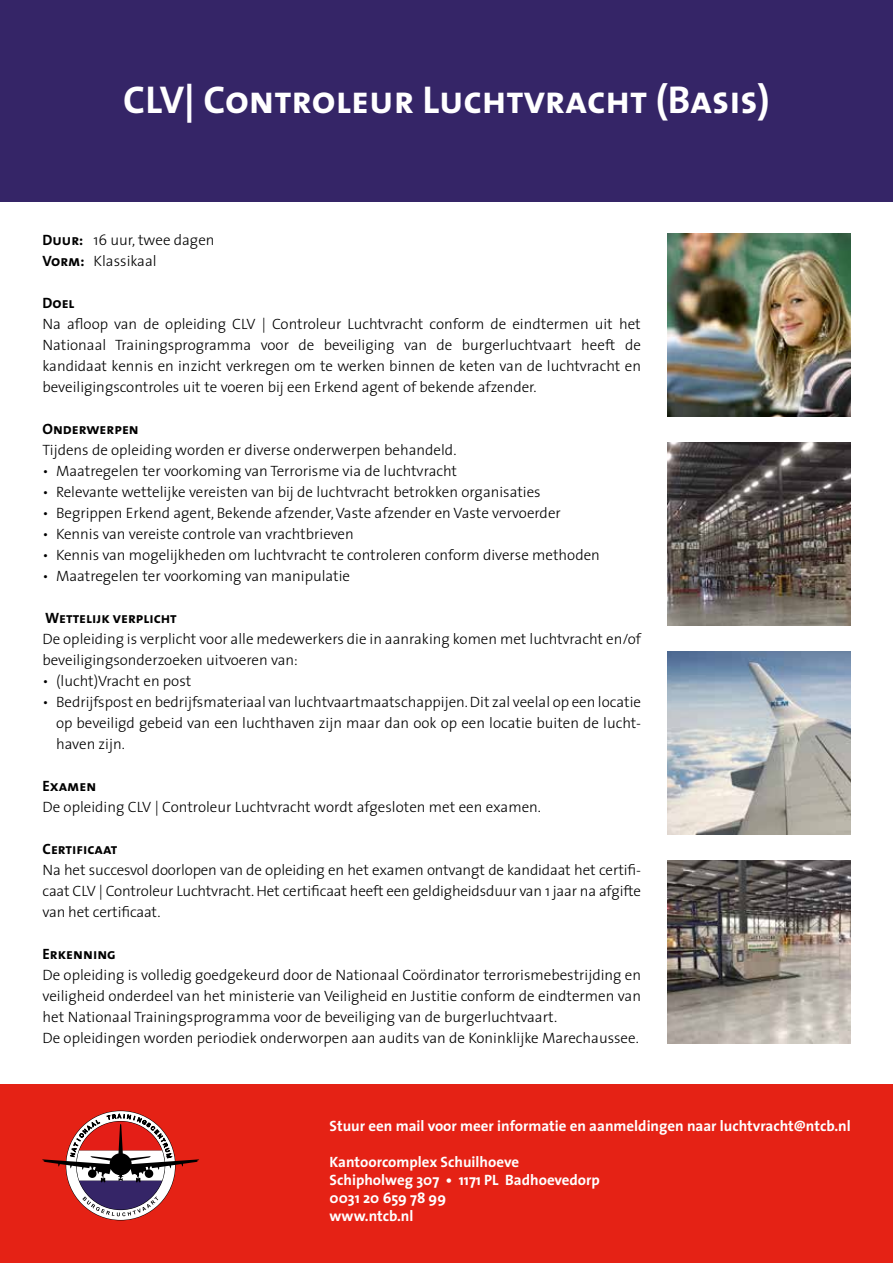
<style>
.page{position:relative;width:893px;height:1263px;background:#fff}
.page>*{position:absolute;margin:0;border:0;box-sizing:border-box;transform-origin:0 0}
.t1{font:39px "The Sans Bold Caps";color:#fff}
.t2{font:300 15px/21px "The Sans";color:#000}
.t3{font:700 15px/18px "The Sans";color:#fff}
.t4{font:15px "The Sans Bold Caps";color:#000}
.s1{font-family:"The Sans Bold Caps";font-weight:400}
</style>
<div class="page">
<div style="left:0;top:0;width:893px;height:201px;background:#352567"></div>
<div style="left:0;top:1084px;width:893px;height:179px;background:#e52215"></div>
<img style="left:668px;top:443px;width:182px;height:182px">
<img style="left:668px;top:651px;width:182px;height:183px">
<img style="left:668px;top:860px;width:182px;height:183px">
<img style="left:668px;top:234px;width:182px;height:183px">
<svg style="left:42px;top:1111px;width:157px;height:109px"></svg>
<h1 class="t1" style="left:123px;top:67px;width:648px">CLV| Controleur Luchtvracht (Basis)</h1>
<p class="t2" style="left:43px;top:229px;width:174px"><span class="s1">Duur:</span> 16 uur, twee dagen<br><span class="s1">Vorm:</span> Klassikaal</p>
<p class="t4" style="left:43px;top:290px;width:34px">Doel</p>
<p class="t2" style="left:43px;top:313px;width:600px;text-align:justify">Na afloop van de opleiding CLV | Controleur Luchtvracht conform de eindtermen uit het Nationaal Trainingsprogramma voor de beveiliging van de burgerluchtvaart heeft de kandidaat kennis en inzicht verkregen om te werken binnen de keten van de luchtvracht en beveiligingscontroles uit te voeren bij een Erkend agent of bekende afzender.</p>
<p class="t4" style="left:43px;top:416px;width:98px">Onderwerpen</p>
<p class="t2" style="left:43px;top:439px;width:415px">Tijdens de opleiding worden er diverse onderwerpen behandeld.</p>
<p class="t2" style="left:43px;top:460px;width:416px">• Maatregelen ter voorkoming van Terrorisme via de luchtvracht</p>
<p class="t2" style="left:43px;top:481px;width:500px">• Relevante wettelijke vereisten van bij de luchtvracht betrokken organisaties</p>
<p class="t2" style="left:43px;top:502px;width:520px">• Begrippen Erkend agent, Bekende afzender, Vaste afzender en Vaste vervoerder</p>
<p class="t2" style="left:43px;top:523px;width:313px">• Kennis van vereiste controle van vrachtbrieven</p>
<p class="t2" style="left:43px;top:544px;width:559px">• Kennis van mogelijkheden om luchtvracht te controleren conform diverse methoden</p>
<p class="t2" style="left:43px;top:565px;width:309px">• Maatregelen ter voorkoming van manipulatie</p>
<p class="t4" style="left:45px;top:605px;width:133px">Wettelijk verplicht</p>
<p class="t2" style="left:43px;top:628px;width:600px">De opleiding is verplicht voor alle medewerkers die in aanraking komen met luchtvracht en/of beveiligingsonderzoeken uitvoeren van:</p>
<p class="t2" style="left:43px;top:670px;width:150px">• (lucht)Vracht en post</p>
<p class="t2" style="left:56px;top:691px;width:586px;text-align:justify;text-indent:-13px">• Bedrijfspost en bedrijfsmateriaal van luchtvaartmaatschappijen. Dit zal veelal op een locatie op beveiligd gebeid van een luchthaven zijn maar dan ook op een locatie buiten de lucht&shy;haven zijn.</p>
<p class="t4" style="left:43px;top:773px;width:55px">Examen</p>
<p class="t2" style="left:43px;top:796px;width:500px">De opleiding CLV | Controleur Luchtvracht wordt afgesloten met een examen.</p>
<p class="t4" style="left:43px;top:836px;width:76px">Certificaat</p>
<p class="t2" style="left:43px;top:859px;width:600px;text-align:justify">Na het succesvol doorlopen van de opleiding en het examen ontvangt de kandidaat het certifi&shy;caat CLV | Controleur Luchtvracht. Het certificaat heeft een geldigheidsduur van 1 jaar na afgifte van het certificaat.</p>
<p class="t4" style="left:43px;top:941px;width:75px">Erkenning</p>
<p class="t2" style="left:43px;top:964px;width:600px">De opleiding is volledig goedgekeurd door de Nationaal Coördinator terrorismebestrijding en veiligheid onderdeel van het ministerie van Veiligheid en Justitie conform de eindtermen van het Nationaal Trainingsprogramma voor de beveiliging van de burgerluchtvaart.<br>De opleidingen worden periodiek onderworpen aan audits van de Koninklijke Marechaussee.</p>
<p class="t3" style="left:330px;top:1116px;width:523px">Stuur een mail voor meer informatie en aanmeldingen naar luchtvracht@ntcb.nl</p>
<p class="t3" style="left:330px;top:1152px;width:272px">Kantoorcomplex Schuilhoeve<br>Schipholweg 307 • 1171 PL Badhoevedorp<br>0031 20 659 78 99<br>www.ntcb.nl</p>
</div>
